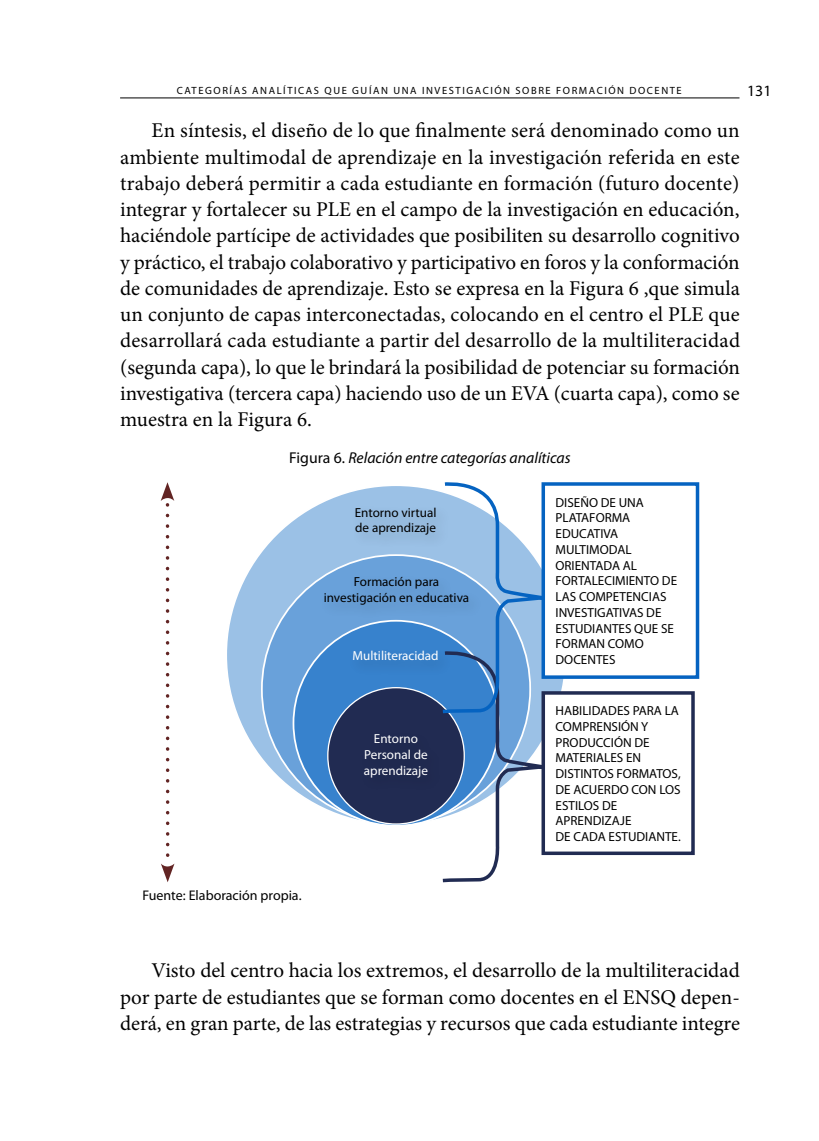
<style>
.page{position:relative;width:819px;height:1141px;background:#fff}
.page>*{position:absolute;margin:0;border:0;box-sizing:border-box;transform-origin:0 0}
.t1{font:21px/26.2px "Minion Pro";color:#000;text-align:justify}
.t2{font:italic 15.75px "Myriad Pro";color:#000}
.t3{font:15.75px "Myriad Pro";color:#000}
.t4{font:14px "Myriad Pro";color:#000}
.t5{font:13.12px/15.8px "Myriad Pro";color:#000}
.t6{font:13.12px/15.8px "Myriad Pro";color:#fff;text-align:center}
.t7{font:10.5px "Myriad Pro";letter-spacing:.15em;color:#000}
.s1{font-style:normal}
</style>
<div class="page">
<hr style="left:120px;top:98px;width:619px;height:1px;background:#000">
<svg style="left:161px;top:482px;width:13px;height:400px"></svg>
<div style="left:226px;top:485px;width:340px;height:340px;background:#9bc1e6;border-radius:50%"></div>
<div style="left:262px;top:555px;width:268px;height:268px;background:#69a1da;border-radius:50%"></div>
<div style="left:293px;top:621px;width:205px;height:205px;background:#3782cd;border-radius:50%"></div>
<div style="left:349px;top:502px;width:102px;height:49px;background:#97bce0"></div>
<div style="left:318px;top:571px;width:166px;height:50px;background:#679ed6"></div>
<div style="left:347px;top:645px;width:106px;height:32px;background:#367fc9"></div>
<div style="left:328px;top:688px;width:136px;height:136px;background:#212b52;border-radius:50%"></div>
<div style="left:543px;top:693px;width:150px;height:160px;background:#fff"></div>
<div style="left:541px;top:691px;width:153px;height:164px;border:4px solid #212b52"></div>
<div style="left:543px;top:484px;width:154px;height:193px;background:#fff"></div>
<div style="left:541px;top:482px;width:158px;height:197px;border:4px solid #0563c1"></div>
<svg style="left:439px;top:482px;width:107px;height:401px"></svg>
<p class="t7" style="left:177px;top:84px;width:506px">CATEGORÍAS ANALÍTICAS QUE GUÍAN UNA INVESTIGACIÓN SOBRE FORMACIÓN DOCENTE</p>
<p class="t3" style="left:747px;top:81px;width:26px">131</p>
<p class="t1" style="left:120px;top:118px;width:621px;text-indent:32px">En síntesis, el diseño de lo que finalmente será denominado como un ambiente multimodal de aprendizaje en la investigación referida en este trabajo deberá permitir a cada estudiante en formación (futuro docente) integrar y fortalecer su PLE en el campo de la investigación en educación, haciéndole partícipe de actividades que posibiliten su desarrollo cognitivo y práctico, el trabajo colaborativo y participativo en foros y la conformación de comunidades de aprendizaje. Esto se expresa en la Figura 6 ,que simula un conjunto de capas interconectadas, colocando en el centro el PLE que desarrollará cada estudiante a partir del desarrollo de la multiliteracidad (segunda capa), lo que le brindará la posibilidad de potenciar su formación investigativa (tercera capa) haciendo uso de un EVA (cuarta capa), como se muestra en la Figura 6.</p>
<p class="t2" style="left:289px;top:448px;width:283px"><span class="s1">Figura 6.</span> Relación entre categorías analíticas</p>
<p class="t5" style="left:355px;top:504px;width:83px">Entorno virtual de aprendizaje</p>
<p class="t5" style="left:324px;top:573px;width:147px;text-align:center">Formación para investigación en educativa</p>
<p class="t6" style="left:352px;top:647px;width:87px">Multiliteracidad</p>
<p class="t6" style="left:364px;top:731px;width:65px">Entorno<br>Personal de aprendizaje</p>
<p class="t4" style="left:142px;top:887px;width:160px">Fuente: Elaboración propia.</p>
<p class="t5" style="left:555px;top:494px;width:123px">DISEÑO DE UNA<br>PLATAFORMA<br>EDUCATIVA<br>MULTIMODAL<br>ORIENTADA AL<br>FORTALECIMIENTO DE<br>LAS COMPETENCIAS<br>INVESTIGATIVAS DE<br>ESTUDIANTES QUE SE<br>FORMAN COMO<br>DOCENTES</p>
<p class="t5" style="left:555px;top:703px;width:127px">HABILIDADES PARA LA<br>COMPRENSIÓN Y<br>PRODUCCIÓN DE<br>MATERIALES EN<br>DISTINTOS FORMATOS,<br>DE ACUERDO CON LOS<br>ESTILOS DE<br>APRENDIZAJE<br>DE CADA ESTUDIANTE.</p>
<p class="t1" style="left:120px;top:958px;width:621px;text-indent:32px">Visto del centro hacia los extremos, el desarrollo de la multiliteracidad por parte de estudiantes que se forman como docentes en el ENSQ depen&shy;derá, en gran parte, de las estrategias y recursos que cada estudiante integre</p>
</div>
